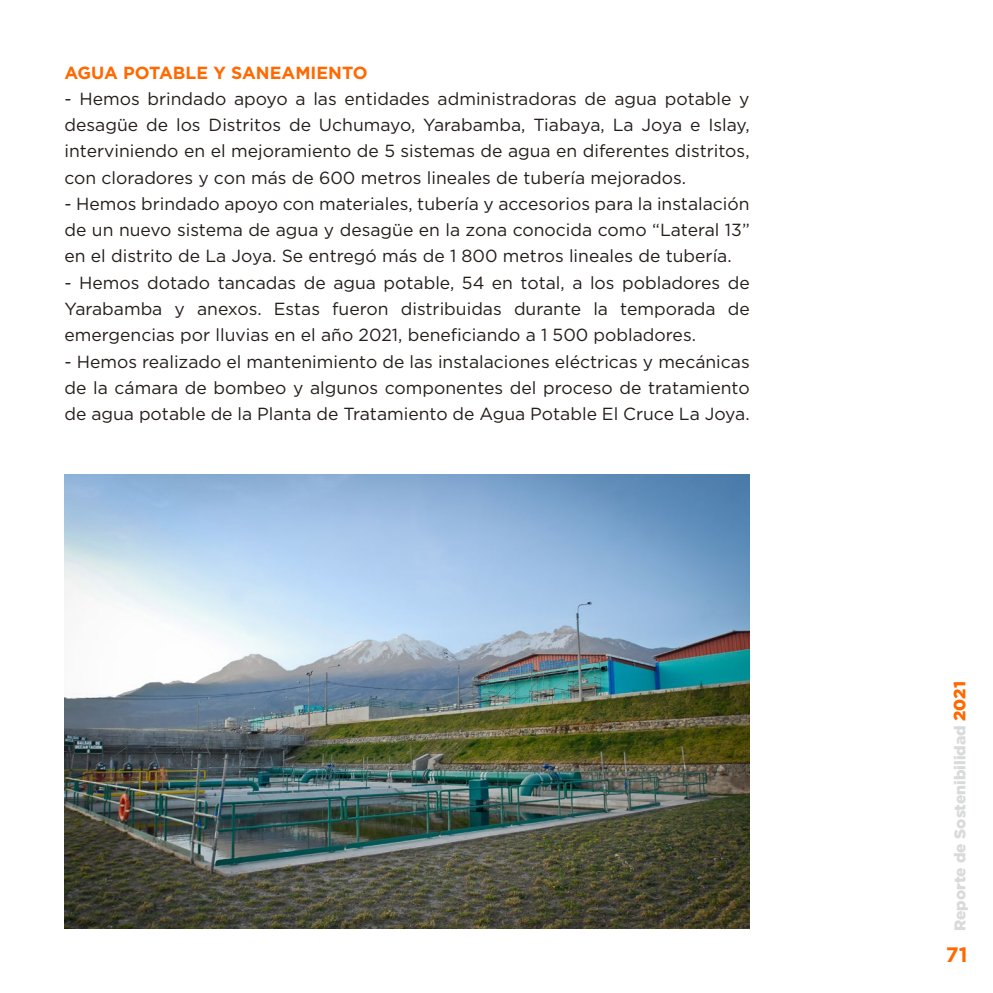
<style>
.page{position:relative;width:993px;height:993px;background:#fff}
.page>*{position:absolute;margin:0;border:0;box-sizing:border-box;transform-origin:0 0}
.t1{font:700 20.82px "Gotham";color:#ff6900}
.indice{font:17.5px/26.2px "Gotham";color:#241e1b;text-align:justify}
.indice-2{font:700 17.5px "Gotham";color:#ff6900}
.t2{font:900 15.58px "Gotham";color:#d9dadc}
.s1{font-size:16.45px;color:#ff6900}
</style>
<div class="page">
<img style="left:64px;top:474px;width:685px;height:454px">
<p class="indice-2" style="left:64px;top:61px;width:304px">AGUA POTABLE Y SANEAMIENTO</p>
<p class="indice" style="left:64px;top:85px;width:686px">- Hemos brindado apoyo a las entidades administradoras de agua potable y desagüe de los Distritos de Uchumayo, Yarabamba, Tiabaya, La Joya e Islay, interviniendo en el mejoramiento de 5 sistemas de agua en diferentes distritos, con cloradores y con más de 600 metros lineales de tubería mejorados.</p>
<p class="indice" style="left:64px;top:190px;width:686px">- Hemos brindado apoyo con materiales, tubería y accesorios para la instalación de un nuevo sistema de agua y desagüe en la zona conocida como “Lateral 13” en el distrito de La Joya. Se entregó más de 1 800 metros lineales de tubería.</p>
<p class="indice" style="left:64px;top:269px;width:686px">- Hemos dotado tancadas de agua potable, 54 en total, a los pobladores de Yarabamba y anexos. Estas fueron distribuidas durante la temporada de emergencias por lluvias en el año 2021, beneficiando a 1 500 pobladores.</p>
<p class="indice" style="left:64px;top:348px;width:686px">- Hemos realizado el mantenimiento de las instalaciones eléctricas y mecánicas de la cámara de bombeo y algunos componentes del proceso de tratamiento de agua potable de la Planta de Tratamiento de Agua Potable El Cruce La Joya.</p>
<p class="t2" style="left:948px;top:930px;width:251px;rotate:-90deg">Reporte de Sostenibilidad <span class="s1">2021</span></p>
<p class="t1" style="left:945px;top:940px;width:23px">71</p>
</div>
